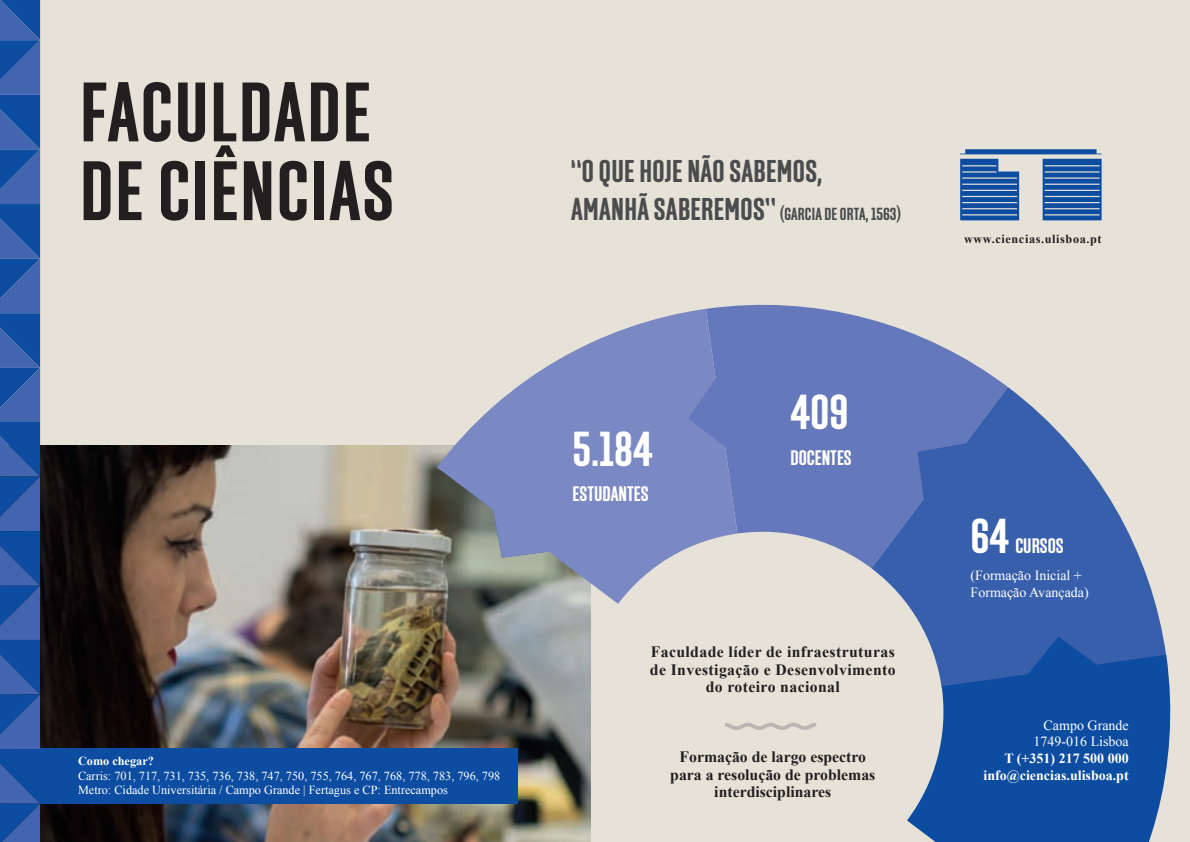
<style>
.page{position:relative;width:1190px;height:842px;background:#fff}
.page>*{position:absolute;margin:0;border:0;box-sizing:border-box;transform-origin:0 0}
.t1{font:700 84px/78.8px "Solido Compressed";letter-spacing:.025em;color:#231f20}
.t2{font:700 49px "Solido Compressed";color:#fff}
.t3{font:700 31.5px "Solido Compressed";letter-spacing:.01em;color:#4b4c4d}
.t4{font:700 21px "Solido Compressed";color:#fff}
.t5{font:700 17.5px "Solido Compressed";letter-spacing:.01em;color:#4b4c4d}
.t6{font:700 15.75px/17.5px "Times New Roman";letter-spacing:.025em;color:#231f20;text-align:center}
.t7{font:700 15.75px/17.5px "Times New Roman";color:#231f20;text-align:center}
.t8{font:14px/16.8px "Times New Roman";color:#fff}
.t9{font:700 14px/16.8px "Times New Roman";color:#fff;text-align:right}
.t10{font:12.25px/14.7px "Times New Roman";color:#fff}
.t11{font:700 12.25px "Times New Roman";letter-spacing:.05em;color:#231f20}
.t12{font:700 12.25px "Times New Roman";color:#fff}
.s1{font-size:31.5px}
</style>
<div class="page">
<div style="left:0;top:0;width:1190px;height:841px;background:#e6e2d7"></div>
<svg style="left:725px;top:723px;width:91px;height:6px"></svg>
<svg style="left:960px;top:149px;width:142px;height:71px"></svg>
<img style="left:40px;top:445px;width:551px;height:396px">
<div style="left:40px;top:748px;width:477px;height:55px;background:#0d4da1"></div>
<svg style="left:705px;top:304px;width:303px;height:264px;fill:#6578bb"></svg>
<svg style="left:871px;top:387px;width:292px;height:249px;fill:#375fac"></svg>
<svg style="left:907px;top:636px;width:264px;height:205px;background:#2c61a8"></svg>
<svg style="left:437px;top:309px;width:300px;height:294px;fill:#7a88c3"></svg>
<svg style="left:688px;top:378px;width:38px;height:69px;background:#6d7ebe"></svg>
<svg style="left:0;top:0;width:40px;height:842px;background:#2859a8"></svg>
<h1 class="t1" style="left:80px;top:77px;width:315px">FACULDADE<br>DE CIÊNCIAS</h1>
<p class="t12" style="left:78px;top:752px;width:77px">Como chegar?</p>
<p class="t10" style="left:78px;top:767px;width:424px">Carris: 701, 717, 731, 735, 736, 738, 747, 750, 755, 764, 767, 768, 778, 783, 796, 798<br>Metro: cidade Universitária / campo Grande | Fertagus e cP: Entrecampos</p>
<h3 class="t3" style="left:571px;top:153px;width:253px">“O QUE HOJE NÃOSABEMOS,</h3>
<h3 class="t5" style="left:571px;top:204px;width:331px"><span class="s1">AMANHÃSABEREMOS”</span> (GARCIA DE ORTA, 1563)</h3>
<h2 class="t2" style="left:573px;top:421px;width:82px">5.184</h2>
<h3 class="t4" style="left:573px;top:481px;width:77px">ESTUDANTES</h3>
<h2 class="t2" style="left:790px;top:385px;width:60px">409</h2>
<h3 class="t4" style="left:790px;top:445px;width:63px">DOCENTES</h3>
<p class="t6" style="left:650px;top:642px;width:247px">Faculdade líder de infraestruturas de Investigação e Desenvolvimento do roteiro nacional</p>
<p class="t7" style="left:670px;top:747px;width:207px">Formação de largo espectro para a resolução de problemas interdisciplinares</p>
<p class="t11" style="left:964px;top:230px;width:139px">www.ciencias.ulisboa.pt</p>
<h2 class="t2" style="left:970px;top:508px;width:40px">64</h2>
<h3 class="t4" style="left:1015px;top:534px;width:50px">CURSOS</h3>
<p class="t8" style="left:970px;top:566px;width:120px">(Formação Inicial +<br>Formação Avançada)</p>
<p class="t8" style="left:1033px;top:716px;width:97px;text-align:right">Campo Grande<br>1749-016 Lisboa</p>
<p class="t9" style="left:983px;top:749px;width:147px">T (+351) 217 500 000 info@ciencias.ulisboa.pt</p>
</div>
